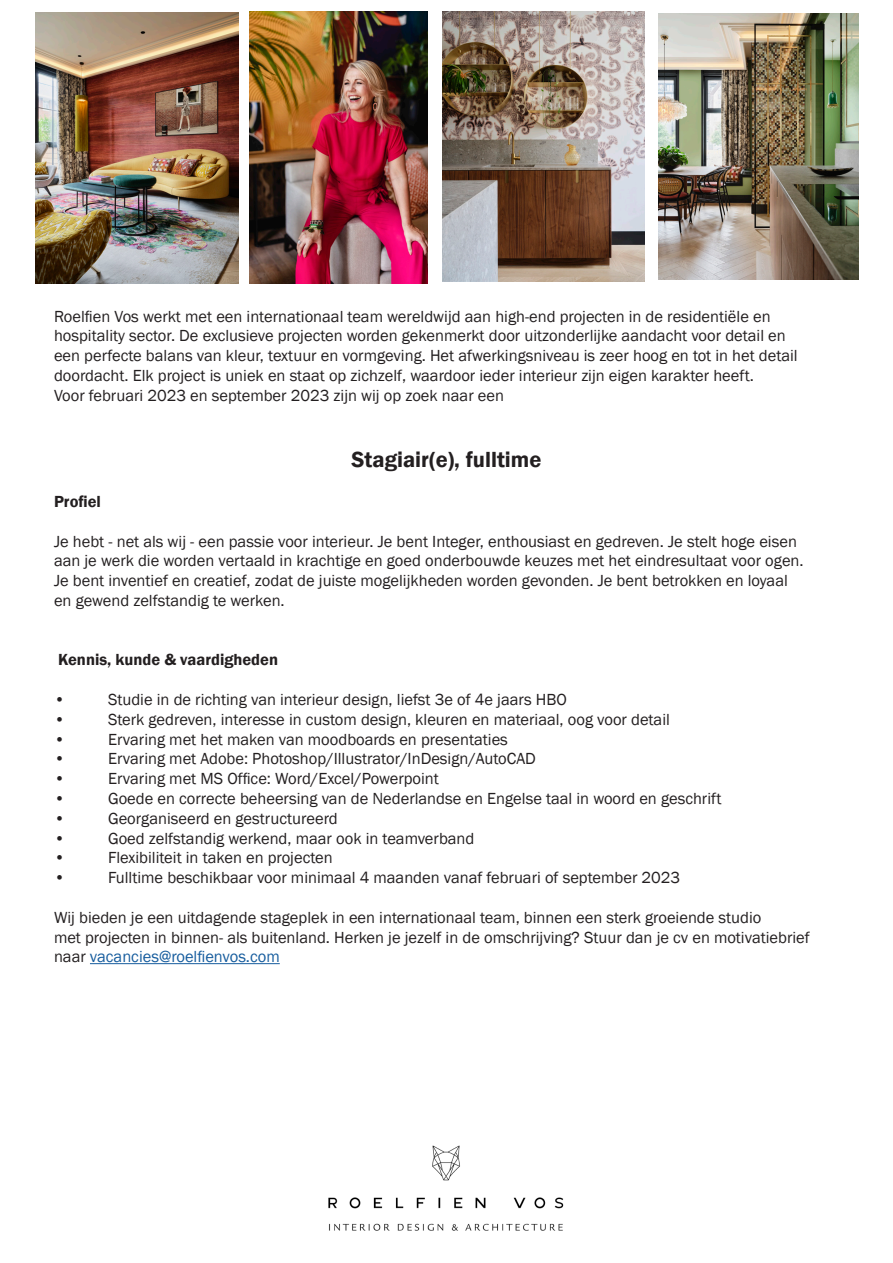
<style>
.page{position:relative;width:893px;height:1263px;background:#fff}
.page>*{position:absolute;margin:0;border:0;box-sizing:border-box;transform-origin:0 0}
.t1{font:600 22.5px "Franklin Gothic";color:#231f20}
.t2{font:16.5px "Franklin Gothic";color:#231f20}
.t3{font:600 16.5px "Franklin Gothic";color:#231f20}
.t4{font:16.5px "Franklin Gothic";color:#175d9e}
.s1{color:#231f20}
</style>
<div class="page">
<hr style="left:90px;top:963px;width:190px;height:1px;background:#175d9e">
<img style="left:250px;top:12px;width:178px;height:271px">
<img style="left:35px;top:13px;width:203px;height:270px">
<img style="left:442px;top:12px;width:202px;height:269px">
<img style="left:659px;top:13px;width:199px;height:266px">
<img style="left:328px;top:1145px;width:236px;height:86px">
<p class="t2" style="left:54px;top:306px;width:718px">Roelfien Vos werkt met een internationaal team wereldwijd aan high-end projecten in de residentiële en</p>
<p class="t2" style="left:54px;top:326px;width:733px">hospitality sector. De exclusieve projecten worden gekenmerkt door uitzonderlijke aandacht voor detail en</p>
<p class="t2" style="left:54px;top:345px;width:745px">een perfecte balans van kleur, textuur en vormgeving. Het afwerkingsniveau is zeer hoog en tot in het detail</p>
<p class="t2" style="left:54px;top:365px;width:701px">doordacht. Elk project is uniek en staat op zichzelf, waardoor ieder interieur zijn eigen karakter heeft.</p>
<p class="t2" style="left:54px;top:385px;width:452px">Voor februari 2023 en september 2023 zijn wij op zoek naar een</p>
<p class="t1" style="left:351px;top:446px;width:191px">Stagiair(e), fulltime</p>
<p class="t3" style="left:54px;top:491px;width:48px">Profiel</p>
<p class="t2" style="left:54px;top:531px;width:744px">Je hebt - net als wij - een passie voor interieur. Je bent Integer, enthousiast en gedreven. Je stelt hoge eisen</p>
<p class="t2" style="left:54px;top:551px;width:751px">aan je werk die worden vertaald in krachtige en goed onderbouwde keuzes met het eindresultaat voor ogen.</p>
<p class="t2" style="left:54px;top:570px;width:735px">Je bent inventief en creatief, zodat de juiste mogelijkheden worden gevonden. Je bent betrokken en loyaal</p>
<p class="t2" style="left:54px;top:590px;width:232px">en gewend zelfstandig te werken.</p>
<p class="t3" style="left:58px;top:650px;width:221px">Kennis, kunde &amp; vaardigheden</p>
<p class="t2" style="left:54px;top:689px;width:13px">•</p>
<p class="t2" style="left:108px;top:689px;width:460px">Studie in de richting van interieur design, liefst 3e of 4e jaars HBO</p>
<p class="t2" style="left:54px;top:709px;width:13px">•</p>
<p class="t2" style="left:108px;top:709px;width:563px">Sterk gedreven, interesse in custom design, kleuren en materiaal, oog voor detail</p>
<p class="t2" style="left:54px;top:729px;width:13px">•</p>
<p class="t2" style="left:108px;top:729px;width:401px">Ervaring met het maken van moodboards en presentaties</p>
<p class="t2" style="left:54px;top:749px;width:13px">•</p>
<p class="t2" style="left:108px;top:749px;width:429px">Ervaring met Adobe: Photoshop/Illustrator/InDesign/AutoCAD</p>
<p class="t2" style="left:54px;top:768px;width:13px">•</p>
<p class="t2" style="left:108px;top:768px;width:332px">Ervaring met MS Office: Word/Excel/Powerpoint</p>
<p class="t2" style="left:54px;top:788px;width:13px">•</p>
<p class="t2" style="left:108px;top:788px;width:615px">Goede en correcte beheersing van de Nederlandse en Engelse taal in woord en geschrift</p>
<p class="t2" style="left:54px;top:808px;width:13px">•</p>
<p class="t2" style="left:108px;top:808px;width:231px">Georganiseerd en gestructureerd</p>
<p class="t2" style="left:54px;top:828px;width:13px">•</p>
<p class="t2" style="left:108px;top:828px;width:368px">Goed zelfstandig werkend, maar ook in teamverband</p>
<p class="t2" style="left:54px;top:848px;width:13px">•</p>
<p class="t2" style="left:108px;top:848px;width:226px">Flexibiliteit in taken en projecten</p>
<p class="t2" style="left:54px;top:867px;width:13px">•</p>
<p class="t2" style="left:108px;top:867px;width:574px">Fulltime beschikbaar voor minimaal 4 maanden vanaf februari of september 2023</p>
<p class="t2" style="left:54px;top:907px;width:709px">Wij bieden je een uitdagende stageplek in een internationaal team, binnen een sterk groeiende studio</p>
<p class="t2" style="left:54px;top:927px;width:757px">met projecten in binnen- als buitenland. Herken je jezelf in de omschrijving? Stuur dan je cv en motivatiebrief</p>
<p class="t4" style="left:54px;top:947px;width:227px"><span class="s1">naar</span> vacancies@roelfienvos.com</p>
</div>
